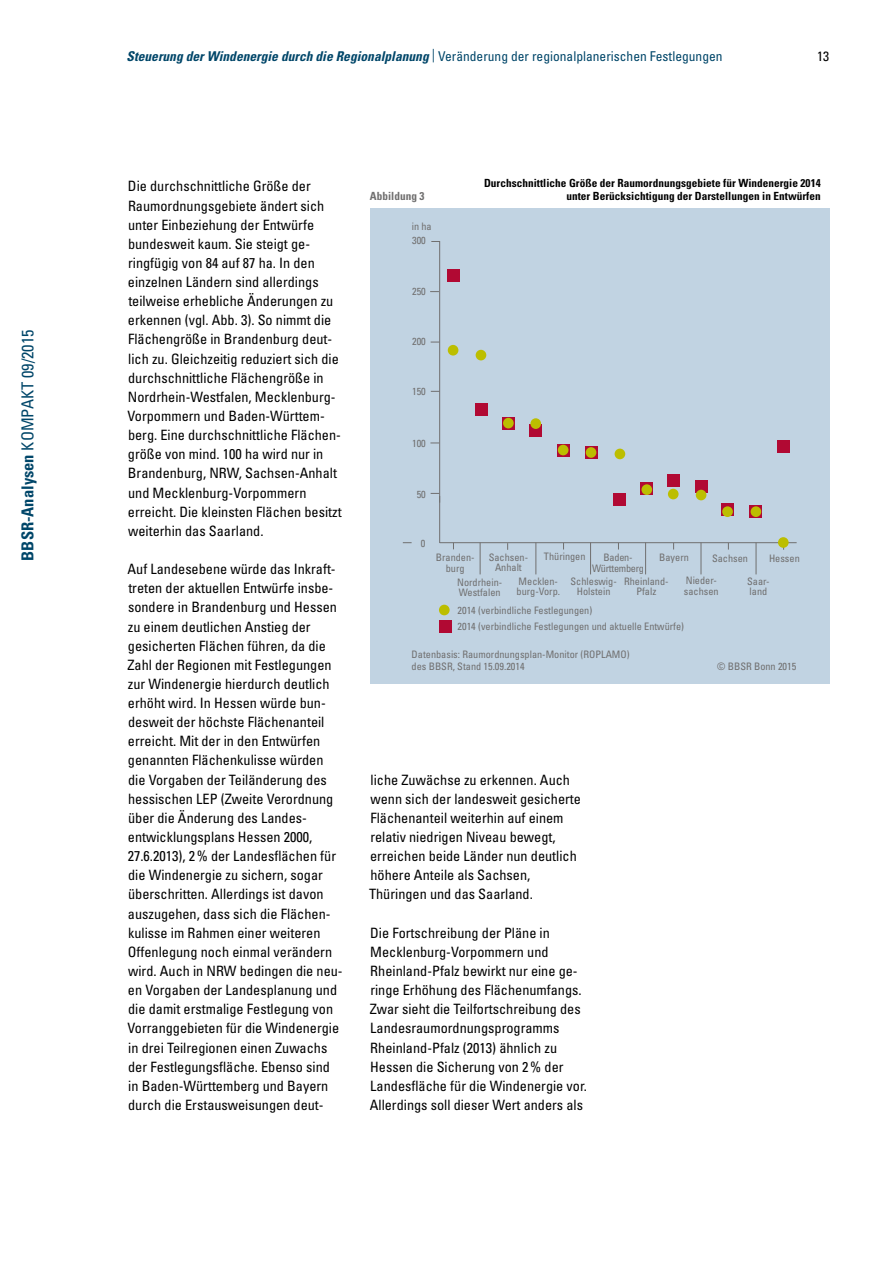
<style>
.page{position:relative;width:893px;height:1263px;background:#fff}
.page>*{position:absolute;margin:0;border:0;box-sizing:border-box;transform-origin:0 0}
.t1{font:condensed 16.5px "Univers LT Std";color:#004669}
.P_Texte{font:condensed 14.25px/19.2px "Univers LT Std";color:#000}
.t2{font:condensed 13.5px "Univers LT Std";color:#004669}
.t3{font:condensed 13.5px "Univers LT Std";color:#000}
.grafik_kopf{font:700 condensed 11.25px/13.5px "Univers LT Std";letter-spacing:.005em;color:#000;text-align:right}
.P_Abbildung_Nr{font:700 condensed 11.25px "Univers LT Std";color:#706f6f}
.Figure{font:condensed 10.2px/10.2px "Univers LT Std";color:#706f6f}
.Figure-2{font:condensed 10.2px/10.2px "Univers LT Std";letter-spacing:-.025em;color:#706f6f;text-align:center}
.s1{font-weight:700}
.s2{font-weight:700;font-style:italic}
</style>
<div class="page">
<div style="left:370px;top:209px;width:459px;height:475px;background:#c1d3e2"></div>
<hr style="left:480px;top:542px;width:1px;height:32px;background:#706f6f">
<hr style="left:535px;top:542px;width:1px;height:32px;background:#706f6f">
<hr style="left:590px;top:542px;width:1px;height:32px;background:#706f6f">
<hr style="left:645px;top:542px;width:1px;height:32px;background:#706f6f">
<hr style="left:701px;top:542px;width:1px;height:32px;background:#706f6f">
<hr style="left:756px;top:542px;width:1px;height:32px;background:#706f6f">
<hr style="left:440px;top:542px;width:357px;height:1px;background:#706f6f">
<hr style="left:439px;top:242px;width:1px;height:301px;background:#706f6f">
<svg style="left:749px;top:506px;width:13px;height:12px"></svg>
<div style="left:721px;top:503px;width:13px;height:12px;background:#b10933"></div>
<svg style="left:640px;top:483px;width:13px;height:12px"></svg>
<div style="left:695px;top:480px;width:13px;height:13px;background:#b10933"></div>
<svg style="left:585px;top:446px;width:12px;height:13px"></svg>
<svg style="left:557px;top:444px;width:12px;height:13px"></svg>
<div style="left:530px;top:424px;width:12px;height:12px;background:#b10933"></div>
<svg style="left:502px;top:417px;width:13px;height:13px"></svg>
<div style="left:439px;top:605px;width:11px;height:10px;background:#bcbe00;border-radius:50%"></div>
<div style="left:448px;top:345px;width:10px;height:11px;background:#bcbe00;border-radius:50%"></div>
<div style="left:476px;top:350px;width:10px;height:10px;background:#bcbe00;border-radius:50%"></div>
<div style="left:503px;top:418px;width:11px;height:10px;background:#bcbe00;border-radius:50%"></div>
<div style="left:530px;top:418px;width:11px;height:11px;background:#bcbe00;border-radius:50%"></div>
<div style="left:558px;top:445px;width:10px;height:10px;background:#bcbe00;border-radius:50%"></div>
<div style="left:586px;top:447px;width:10px;height:11px;background:#bcbe00;border-radius:50%"></div>
<div style="left:615px;top:449px;width:10px;height:10px;background:#bcbe00;border-radius:50%"></div>
<div style="left:641px;top:484px;width:11px;height:11px;background:#bcbe00;border-radius:50%"></div>
<div style="left:668px;top:489px;width:11px;height:10px;background:#bcbe00;border-radius:50%"></div>
<div style="left:696px;top:490px;width:10px;height:10px;background:#bcbe00;border-radius:50%"></div>
<div style="left:722px;top:506px;width:11px;height:11px;background:#bcbe00;border-radius:50%"></div>
<div style="left:751px;top:506px;width:10px;height:11px;background:#bcbe00;border-radius:50%"></div>
<div style="left:778px;top:537px;width:11px;height:11px;background:#bcbe00;border-radius:50%"></div>
<div style="left:439px;top:620px;width:12px;height:13px;background:#b10933"></div>
<div style="left:448px;top:269px;width:12px;height:12px;background:#b10933"></div>
<div style="left:476px;top:403px;width:12px;height:13px;background:#b10933"></div>
<div style="left:613px;top:493px;width:13px;height:12px;background:#b10933"></div>
<div style="left:667px;top:474px;width:13px;height:12px;background:#b10933"></div>
<div style="left:777px;top:440px;width:13px;height:13px;background:#b10933"></div>
<p class="t1" style="left:17px;top:561px;width:233px;rotate:-90deg"><span class="s1">BBSR-Analysen</span> KOMPAKT 09/2015</p>
<p class="t2" style="left:126px;top:47px;width:598px"><span class="s2">Steuerung der Windenergie durch die Regionalplanung</span> | Veränderung der regionalplanerischen Festlegungen</p>
<p class="t3" style="left:817px;top:47px;width:13px">13</p>
<p class="P_Texte" style="left:128px;top:176px;width:216px">Die durchschnittliche Größe der Raumordnungsgebiete ändert sich unter Einbeziehung der Entwürfe bundesweit kaum. Sie steigt ge&shy;ringfügig von 84 auf 87 ha. In den einzelnen Ländern sind allerdings teilweise erhebliche Änderungen zu erkennen (vgl. Abb. 3). So nimmt die Flächengröße in Brandenburg deut&shy;lich zu. Gleichzeitig reduziert sich die durchschnittliche Flächengröße in Nordrhein-Westfalen, Mecklenburg-Vorpommern und Baden-Württem&shy;berg. Eine durchschnittliche Flächen&shy;größe von mind. 100 ha wird nur in Brandenburg, NRW, Sachsen-Anhalt und Mecklenburg-Vorpommern erreicht. Die kleinsten Flächen besitzt weiterhin das Saarland.</p>
<p class="P_Texte" style="left:127px;top:559px;width:217px">Auf Landesebene würde das Inkraft&shy;treten der aktuellen Entwürfe insbe&shy;sondere in Brandenburg und Hessen zu einem deutlichen Anstieg der gesicherten Flächen führen, da die Zahl der Regionen mit Festlegungen zur Windenergie hierdurch deutlich erhöht wird. In Hessen würde bun&shy;desweit der höchste Flächenanteil erreicht. Mit der in den Entwürfen genannten Flächenkulisse würden die Vorgaben der Teiländerung des hessischen LEP (Zweite Verordnung über die Änderung des Landes&shy;entwicklungsplans Hessen 2000, 27.6.2013), 2% der Landesflächen für die Windenergie zu sichern, sogar überschritten. Allerdings ist davon auszugehen, dass sich die Flächen&shy;kulisse im Rahmen einer weiteren Offenlegung noch einmal verändern wird. Auch in NRW bedingen die neu&shy;en Vorgaben der Landesplanung und die damit erstmalige Festlegung von Vorranggebieten für die Windenergie in drei Teilregionen einen Zuwachs der Festlegungsfläche. Ebenso sind in Baden-Württemberg und Bayern durch die Erstausweisungen deut-</p>
<p class="P_Abbildung_Nr" style="left:370px;top:189px;width:56px">Abbildung 3</p>
<p class="Figure" style="left:412px;top:221px;width:21px">in ha</p>
<p class="Figure" style="left:412px;top:236px;width:15px">300</p>
<p class="Figure" style="left:412px;top:286px;width:15px">250</p>
<p class="Figure" style="left:412px;top:336px;width:15px">200</p>
<p class="Figure" style="left:412px;top:386px;width:15px">150</p>
<p class="Figure" style="left:412px;top:438px;width:15px">100</p>
<p class="Figure" style="left:417px;top:489px;width:11px">50</p>
<p class="Figure" style="left:421px;top:538px;width:6px">0</p>
<p class="grafik_kopf" style="left:484px;top:176px;width:338px">Durchschnittliche Größe der Raumordnungsgebiete für Windenergie 2014 unter Berücksichtigung der Darstellungen in Entwürfen</p>
<p class="Figure" style="left:544px;top:551px;width:43px">Thüringen</p>
<p class="Figure" style="left:712px;top:553px;width:37px">Sachsen</p>
<p class="Figure" style="left:571px;top:576px;width:48px;text-align:center">Schleswig-<br>Holstein</p>
<p class="Figure" style="left:747px;top:576px;width:24px">Saar&shy;land</p>
<p class="Figure" style="left:489px;top:552px;width:41px;text-align:center">Sachsen-<br>Anhalt</p>
<p class="Figure-2" style="left:592px;top:553px;width:54px">Baden-<br>Württemberg</p>
<p class="Figure" style="left:769px;top:553px;width:32px">Hessen</p>
<p class="Figure" style="left:659px;top:552px;width:31px">Bayern</p>
<p class="Figure" style="left:436px;top:552px;width:40px;text-align:center">Branden&shy;burg</p>
<p class="Figure" style="left:457px;top:577px;width:47px">Nordrhein-<br>Westfalen</p>
<p class="Figure" style="left:684px;top:575px;width:36px">Nieder&shy;sachsen</p>
<p class="Figure" style="left:516px;top:576px;width:45px">Mecklen&shy;burg-Vorp.</p>
<p class="Figure" style="left:624px;top:576px;width:46px;text-align:center">Rheinland-<br>Pfalz</p>
<p class="Figure" style="left:458px;top:601px;width:228px;line-height:16.8px">2014 (verbindliche Festlegungen)<br>2014 (verbindliche Festlegungen und aktuelle Entwürfe)</p>
<p class="Figure" style="left:412px;top:648px;width:219px;line-height:12.3px">Datenbasis: Raumordnungsplan-Monitor (ROPLAMO) des BBSR, Stand 15.09.2014</p>
<p class="Figure" style="left:717px;top:662px;width:80px">© BBSR Bonn 2015</p>
<p class="P_Texte" style="left:369px;top:770px;width:213px">liche Zuwächse zu erkennen. Auch wenn sich der landesweit gesicherte Flächenanteil weiterhin auf einem relativ niedrigen Niveau bewegt, erreichen beide Länder nun deutlich höhere Anteile als Sachsen, Thüringen und das Saarland.</p>
<p class="P_Texte" style="left:370px;top:923px;width:219px">Die Fortschreibung der Pläne in Mecklenburg-Vorpommern und Rheinland-Pfalz bewirkt nur eine ge&shy;ringe Erhöhung des Flächenumfangs.<br>Zwar sieht die Teilfortschreibung des Landesraumordnungsprogramms Rheinland-Pfalz (2013) ähnlich zu Hessen die Sicherung von 2% der Landesfläche für die Windenergie vor.<br>Allerdings soll dieser Wert anders als</p>
</div>
